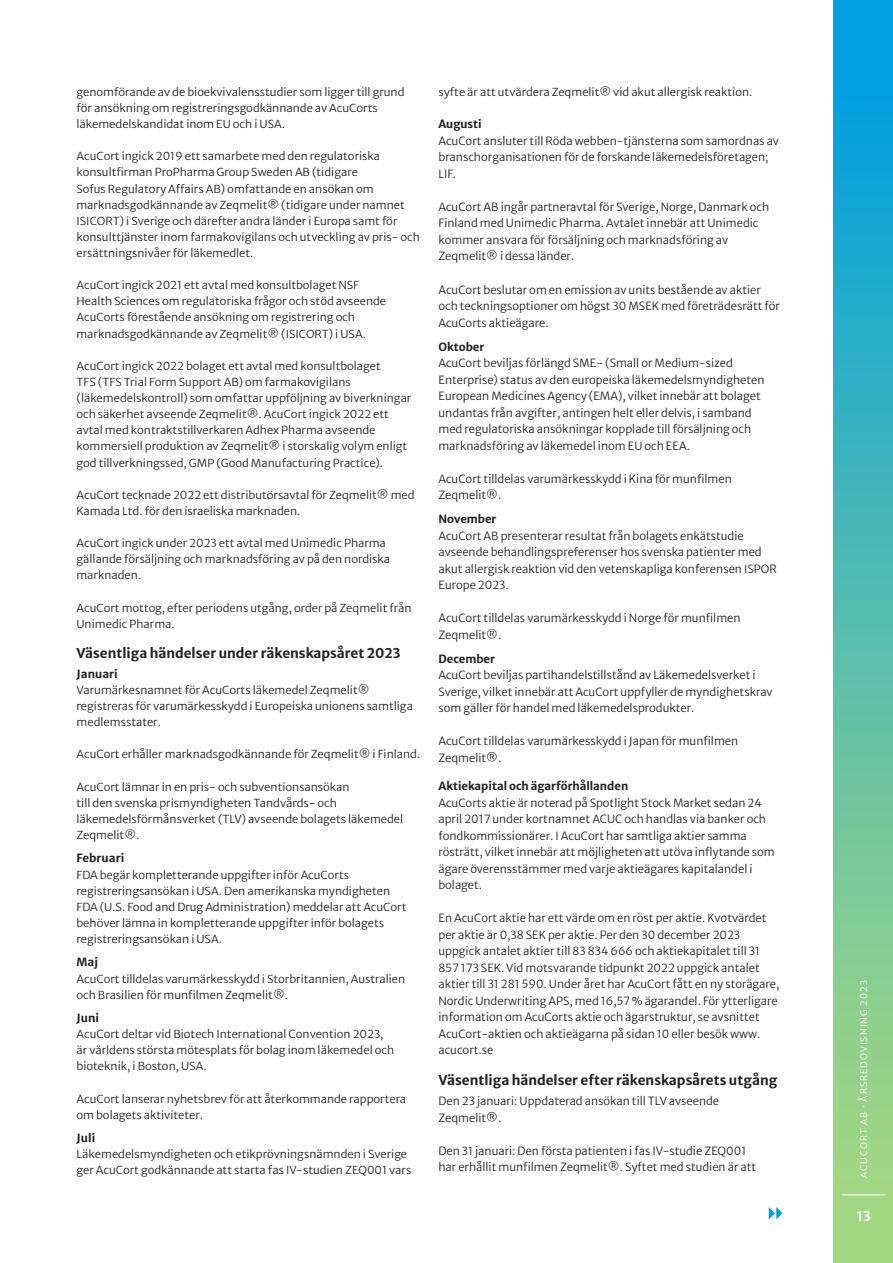
<style>
.page{position:relative;width:893px;height:1263px;background:#fff}
.page>*{position:absolute;margin:0;border:0;box-sizing:border-box;transform-origin:0 0}
.Acu_Mellan{font:700 13.5px "Merriweather Sans";color:#231f20}
.t1{font:700 13.5px "Merriweather Sans";color:#fff}
.Acu_Brödtext{font:300 11.25px/16.5px "Merriweather Sans";color:#231f20}
.Acu_Bröd_indgar{font:300 11.25px/16.5px "Merriweather Sans";color:#231f20}
.Acu_Brödtext-2{font:700 11.25px "Merriweather Sans";color:#231f20}
.Acu_Bröd_indgar-2{font:700 11.25px "Merriweather Sans";color:#231f20}
.Acu_Brödtext-3{font:300 10.95px/16px "Merriweather Sans";color:#231f20}
.Acu_Bröd_indgar-3{font:300 10.95px/16px "Merriweather Sans";color:#231f20}
.t2{font:300 9px "Merriweather Sans";letter-spacing:.125em;color:#fff}
</style>
<div class="page">
<div style="left:833px;top:0;width:60px;height:1263px;background:linear-gradient(to bottom,#009de4,#b0db7a)"></div>
<hr style="left:842px;top:1194px;width:43px;height:1px;background:#fff">
<svg style="left:769px;top:1207px;width:13px;height:12px"></svg>
<p class="Acu_Brödtext-3" style="left:77px;top:83px;width:330px">genomförande av de bioekvivalensstudier som ligger till grund för ansökning om registreringsgodkännande av AcuCorts läkemedelskandidat inom EU och i USA.</p>
<p class="Acu_Brödtext-3" style="left:77px;top:147px;width:345px">AcuCort ingick 2019 ett samarbete med den regulatoriska konsultfirman ProPharma Group Sweden AB (tidigare<br>Sofus Regulatory Affairs AB) omfattande en ansökan om marknadsgodkännande av Zeqmelit® (tidigare under namnet ISICORT) i Sverige och därefter andra länder i Europa samt för konsulttjänster inom farmakovigilans och utveckling av pris- och ersättningsnivåer för läkemedlet.</p>
<p class="Acu_Brödtext-3" style="left:77px;top:276px;width:311px">AcuCort ingick 2021 ett avtal med konsultbolaget NSF Health Sciences om regulatoriska frågor och stöd avseende AcuCorts förestående ansökning om registrering och marknadsgodkännande av Zeqmelit® (ISICORT) i USA.</p>
<p class="Acu_Brödtext-3" style="left:77px;top:356px;width:336px">AcuCort ingick 2022 bolaget ett avtal med konsultbolaget<br>TFS (TFS Trial Form Support AB) om farmakovigilans (läkemedelskontroll) som omfattar uppföljning av biverkningar och säkerhet avseende Zeqmelit®. AcuCort ingick 2022 ett avtal med kontraktstillverkaren Adhex Pharma avseende kommersiell produktion av Zeqmelit® i storskalig volym enligt god tillverkningssed, GMP (Good Manufacturing Practice).</p>
<p class="Acu_Brödtext-3" style="left:77px;top:485px;width:340px">AcuCort tecknade 2022 ett distributörsavtal för Zeqmelit® med<br>Kamada Ltd. för den israeliska marknaden.</p>
<p class="Acu_Brödtext-3" style="left:77px;top:534px;width:315px">AcuCort ingick under 2023 ett avtal med Unimedic Pharma gällande försäljning och marknadsföring av på den nordiska marknaden.</p>
<p class="Acu_Brödtext-3" style="left:77px;top:598px;width:336px">AcuCort mottog, efter periodens utgång, order på Zeqmelit från<br>Unimedic Pharma.</p>
<p class="Acu_Mellan" style="left:77px;top:640px;width:325px">Väsentliga händelser under räkenskapsåret 2023</p>
<p class="Acu_Brödtext-2" style="left:77px;top:664px;width:43px">Januari</p>
<p class="Acu_Bröd_indgar-3" style="left:77px;top:681px;width:338px">Varumärkesnamnet för AcuCorts läkemedel Zeqmelit® registreras för varumärkesskydd i Europeiska unionens samtliga medlemsstater.</p>
<p class="Acu_Bröd_indgar-3" style="left:77px;top:745px;width:345px">AcuCort erhåller marknadsgodkännande för Zeqmelit® i Finland.</p>
<p class="Acu_Bröd_indgar-3" style="left:77px;top:777px;width:328px">AcuCort lämnar in en pris- och subventionsansökan<br>till den svenska prismyndigheten Tandvårds- och läkemedelsförmånsverket (TLV) avseende bolagets läkemedel Zeqmelit®.</p>
<p class="Acu_Brödtext-2" style="left:77px;top:848px;width:49px">Februari</p>
<p class="Acu_Bröd_indgar-3" style="left:77px;top:865px;width:331px">FDA begär kompletterande uppgifter inför AcuCorts registreringsansökan i USA. Den amerikanska myndigheten FDA (U.S. Food and Drug Administration) meddelar att AcuCort behöver lämna in kompletterande uppgifter inför bolagets registreringsansökan i USA.</p>
<p class="Acu_Brödtext-2" style="left:77px;top:952px;width:23px">Maj</p>
<p class="Acu_Bröd_indgar-3" style="left:77px;top:969px;width:330px">AcuCort tilldelas varumärkesskydd i Storbritannien, Australien och Brasilien för munfilmen Zeqmelit®.</p>
<p class="Acu_Brödtext-2" style="left:77px;top:1008px;width:24px">Juni</p>
<p class="Acu_Bröd_indgar-3" style="left:77px;top:1025px;width:319px">AcuCort deltar vid Biotech International Convention 2023, är världens största mötesplats för bolag inom läkemedel och bioteknik, i Boston, USA.</p>
<p class="Acu_Bröd_indgar-3" style="left:77px;top:1089px;width:331px">AcuCort lanserar nyhetsbrev för att återkommande rapportera om bolagets aktiviteter.</p>
<p class="Acu_Brödtext-2" style="left:77px;top:1128px;width:20px">Juli</p>
<p class="Acu_Bröd_indgar-3" style="left:77px;top:1145px;width:336px">Läkemedelsmyndigheten och etikprövningsnämnden i Sverige ger AcuCort godkännande att starta fas IV-studien ZEQ001 vars</p>
<p class="Acu_Bröd_indgar-3" style="left:438px;top:83px;width:316px">syfte är att utvärdera Zeqmelit® vid akut allergisk reaktion.</p>
<p class="Acu_Bröd_indgar-2" style="left:438px;top:114px;width:45px">Augusti</p>
<p class="Acu_Bröd_indgar" style="left:438px;top:131px;width:342px">AcuCort ansluter till Röda webben-tjänsterna som samordnas av branschorganisationen för de forskande läkemedelsföretagen;<br>LIF.</p>
<p class="Acu_Bröd_indgar" style="left:438px;top:197px;width:332px">AcuCort AB ingår partneravtal för Sverige, Norge, Danmark och Finland med Unimedic Pharma. Avtalet innebär att Unimedic kommer ansvara för försäljning och marknadsföring av Zeqmelit® i dessa länder.</p>
<p class="Acu_Bröd_indgar" style="left:438px;top:280px;width:343px">AcuCort beslutar om en emission av units bestående av aktier och teckningsoptioner om högst 30 MSEK med företrädesrätt för<br>AcuCorts aktieägare.</p>
<p class="Acu_Brödtext-2" style="left:438px;top:336px;width:47px">Oktober</p>
<p class="Acu_Brödtext" style="left:438px;top:353px;width:328px">AcuCort beviljas förlängd SME- (Small or Medium-sized Enterprise) status av den europeiska läkemedelsmyndigheten European Medicines Agency (EMA), vilket innebär att bolaget undantas från avgifter, antingen helt eller delvis, i samband med regulatoriska ansökningar kopplade till försäljning och marknadsföring av läkemedel inom EU och EEA.</p>
<p class="Acu_Brödtext" style="left:438px;top:469px;width:295px">AcuCort tilldelas varumärkesskydd i Kina för munfilmen<br>Zeqmelit®.</p>
<p class="Acu_Brödtext-2" style="left:438px;top:509px;width:60px">November</p>
<p class="Acu_Bröd_indgar" style="left:438px;top:526px;width:340px">AcuCort AB presenterar resultat från bolagets enkätstudie avseende behandlingspreferenser hos svenska patienter med akut allergisk reaktion vid den vetenskapliga konferensen ISPOR Europe 2023.</p>
<p class="Acu_Bröd_indgar" style="left:438px;top:608px;width:304px">AcuCort tilldelas varumärkesskydd i Norge för munfilmen<br>Zeqmelit®.</p>
<p class="Acu_Brödtext-2" style="left:438px;top:648px;width:58px">December</p>
<p class="Acu_Brödtext" style="left:438px;top:665px;width:336px">AcuCort beviljas partihandelstillstånd av Läkemedelsverket i<br>Sverige, vilket innebär att AcuCort uppfyller de myndighetskrav som gäller för handel med läkemedelsprodukter.</p>
<p class="Acu_Brödtext" style="left:438px;top:731px;width:301px">AcuCort tilldelas varumärkesskydd i Japan för munfilmen<br>Zeqmelit®.</p>
<p class="Acu_Brödtext-2" style="left:438px;top:776px;width:191px">Aktiekapital och ägarförhållanden</p>
<p class="Acu_Brödtext" style="left:438px;top:793px;width:338px">AcuCorts aktie är noterad på Spotlight Stock Market sedan 24 april 2017 under kortnamnet ACUC och handlas via banker och fondkommissionärer. I AcuCort har samtliga aktier samma rösträtt, vilket innebär att möjligheten att utöva inflytande som ägare överensstämmer med varje aktieägares kapitalandel i bolaget.</p>
<p class="Acu_Brödtext" style="left:438px;top:909px;width:342px">En AcuCort aktie har ett värde om en röst per aktie. Kvotvärdet per aktie är 0,38 SEK per aktie. Per den 30 december 2023 uppgick antalet aktier till 83 834 666 och aktiekapitalet till 31<br>857 173 SEK. Vid motsvarande tidpunkt 2022 uppgick antalet aktier till 31 281 590. Under året har AcuCort fått en ny storägare, Nordic Underwriting APS, med 16,57 % ägarandel. För ytterligare information om AcuCorts aktie och ägarstruktur, se avsnittet AcuCort-aktien och aktieägarna på sidan 10 eller besök www. acucort.se</p>
<p class="Acu_Mellan" style="left:438px;top:1068px;width:340px">Väsentliga händelser efter räkenskapsårets utgång</p>
<p class="Acu_Bröd_indgar" style="left:438px;top:1092px;width:282px">Den 23 januari: Uppdaterad ansökan till TLV avseende<br>Zeqmelit®.</p>
<p class="Acu_Bröd_indgar" style="left:438px;top:1141px;width:319px">Den 31 januari: Den första patienten i fas IV-studie ZEQ001 har erhållit munfilmen Zeqmelit®. Syftet med studien är att</p>
<p class="t2" style="left:856px;top:1178px;width:199px;rotate:-90deg">ACUCORT AB · ÅRSREDOVISNING 2023</p>
<p class="t1" style="left:857px;top:1204px;width:16px">13</p>
</div>
